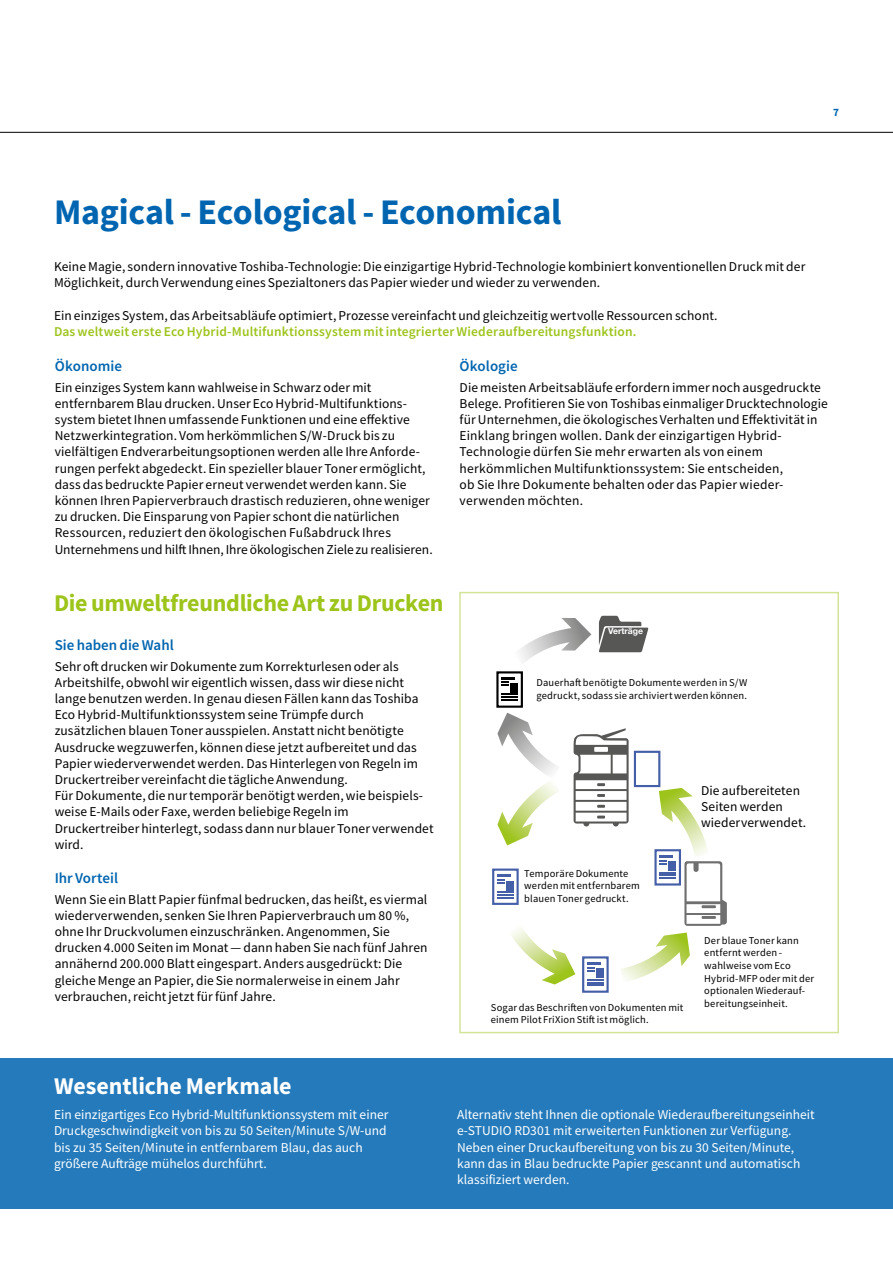
<style>
.page{position:relative;width:893px;height:1263px;background:#fff}
.page>*{position:absolute;margin:0;border:0;box-sizing:border-box;transform-origin:0 0}
.t1{font:700 36px "Toshiba Sans";letter-spacing:-.005em;color:#0065b0}
.t2{font:700 24px "Toshiba Sans";letter-spacing:-.01em;color:#9dc41a}
.t3{font:700 24px "Toshiba Sans";color:#fff}
.t4{font:500 15px "Toshiba Sans";color:#0065b0}
.t5{font:13.5px/16.2px "Toshiba Sans";letter-spacing:.01em;color:#000}
.t6{font:13.5px/16.2px "Toshiba Sans";color:#fff}
.t7{font:500 13.5px "Toshiba Sans";letter-spacing:.01em;color:#9dc41a}
.t8{font:700 11.25px "Toshiba Sans";color:#0065b0}
.t9{font:10.5px/12.6px "Toshiba Sans";letter-spacing:.015em;color:#000}
.t10{font:700 8.7px "Helvetica Neue LT Std";color:#fff}
</style>
<div class="page">
<hr style="left:0;top:132px;width:893px;height:1px;background:#000">
<div style="left:0;top:1059px;width:893px;height:150px;background:#247abb"></div>
<svg style="left:599px;top:616px;width:49px;height:36px;background:#7a7a79"></svg>
<svg style="left:574px;top:728px;width:55px;height:98px"></svg>
<svg style="left:497px;top:713px;width:62px;height:132px"></svg>
<svg style="left:520px;top:618px;width:71px;height:44px"></svg>
<svg style="left:621px;top:932px;width:69px;height:49px"></svg>
<svg style="left:511px;top:928px;width:64px;height:56px"></svg>
<div style="left:507px;top:881px;width:7px;height:9px;background:#445ea8"></div>
<svg style="left:497px;top:875px;width:13px;height:9px"></svg>
<svg style="left:497px;top:891px;width:17px;height:7px"></svg>
<div style="left:492px;top:868px;width:27px;height:37px;border:2px solid #445ea8"></div>
<div style="left:511px;top:683px;width:7px;height:9px;background:#000"></div>
<svg style="left:501px;top:677px;width:13px;height:9px"></svg>
<svg style="left:501px;top:693px;width:17px;height:7px"></svg>
<div style="left:496px;top:671px;width:27px;height:37px;border:2px solid #000"></div>
<div style="left:634px;top:751px;width:26px;height:36px;border:2px solid #445ea8"></div>
<svg style="left:659px;top:788px;width:68px;height:138px"></svg>
<div style="left:654px;top:849px;width:27px;height:36px;border:2px solid #445ea8"></div>
<div style="left:597px;top:969px;width:7px;height:9px;background:#445ea8"></div>
<svg style="left:587px;top:962px;width:13px;height:10px"></svg>
<svg style="left:587px;top:979px;width:17px;height:7px"></svg>
<div style="left:582px;top:956px;width:27px;height:37px;border:2px solid #445ea8"></div>
<p class="t8" style="left:833px;top:104px;width:7px">7</p>
<h1 class="t1" style="left:54px;top:188px;width:509px">Magical - Ecological - Economical</h1>
<p class="t5" style="left:54px;top:259px;width:753px">Keine Magie, sondern innovative Toshiba-Technologie: Die einzigartige Hybrid-Technologie kombiniert konventionellen Druck mit der<br>Möglichkeit, durch Verwendung eines Spezialtoners das Papier wieder und wieder zu verwenden.</p>
<p class="t5" style="left:54px;top:307px;width:665px">Ein einziges System, das Arbeitsabläufe optimiert, Prozesse vereinfacht und gleichzeitig wertvolle Ressourcen schont.</p>
<p class="t7" style="left:54px;top:323px;width:584px">Das weltweit erste Eco Hybrid-Multifunktionssystem mit integrierter Wiederaufbereitungsfunktion.</p>
<p class="t4" style="left:55px;top:356px;width:69px">Ökonomie</p>
<p class="t5" style="left:55px;top:379px;width:379px">Ein einziges System kann wahlweise in Schwarz oder mit entfernbarem Blau drucken. Unser Eco Hybrid-Multifunktions&shy;system bietet Ihnen umfassende Funktionen und eine effektive Netzwerkintegration. Vom herkömmlichen S/W-Druck bis zu vielfältigen Endverarbeitungsoptionen werden alle Ihre Anforde&shy;rungen perfekt abgedeckt. Ein spezieller blauer Toner ermöglicht, dass das bedruckte Papier erneut verwendet werden kann. Sie können Ihren Papierverbrauch drastisch reduzieren, ohne weniger zu drucken. Die Einsparung von Papier schont die natürlichen Ressourcen, reduziert den ökologischen Fußabdruck Ihres Unternehmens und hilft Ihnen, Ihre ökologischen Ziele zu realisieren.</p>
<p class="t4" style="left:460px;top:356px;width:60px">Ökologie</p>
<p class="t5" style="left:460px;top:379px;width:370px">Die meisten Arbeitsabläufe erfordern immer noch ausgedruckte Belege. Profitieren Sie von Toshibas einmaliger Drucktechnologie für Unternehmen, die ökologisches Verhalten und Effektivität in Einklang bringen wollen. Dank der einzigartigen Hybrid-Technologie dürfen Sie mehr erwarten als von einem herkömmlichen Multifunktionssystem: Sie entscheiden,<br>ob Sie Ihre Dokumente behalten oder das Papier wieder&shy;verwenden möchten.</p>
<h2 class="t2" style="left:54px;top:587px;width:391px">Die umweltfreundliche Art zu Drucken</h2>
<p class="t4" style="left:55px;top:635px;width:121px">Sie haben die Wahl</p>
<p class="t5" style="left:55px;top:658px;width:380px">Sehr oft drucken wir Dokumente zum Korrekturlesen oder als Arbeitshilfe, obwohl wir eigentlich wissen, dass wir diese nicht lange benutzen werden. In genau diesen Fällen kann das Toshiba Eco Hybrid-Multifunktionssystem seine Trümpfe durch zusätzlichen blauen Toner ausspielen. Anstatt nicht benötigte Ausdrucke wegzuwerfen, können diese jetzt aufbereitet und das Papier wiederverwendet werden. Das Hinterlegen von Regeln im Druckertreiber vereinfacht die tägliche Anwendung.<br>Für Dokumente, die nur temporär benötigt werden, wie beispiels&shy;weise E-Mails oder Faxe, werden beliebige Regeln im Druckertreiber hinterlegt, sodass dann nur blauer Toner verwendet wird.</p>
<p class="t4" style="left:55px;top:868px;width:65px">Ihr Vorteil</p>
<p class="t5" style="left:55px;top:891px;width:374px">Wenn Sie ein Blatt Papier fünfmal bedrucken, das heißt, es viermal wiederverwenden, senken Sie Ihren Papierverbrauch um 80 %, ohne Ihr Druckvolumen einzuschränken. Angenommen, Sie drucken 4.000 Seiten im Monat — dann haben Sie nach fünf Jahren annähernd 200.000 Blatt eingespart. Anders ausgedrückt: Die gleiche Menge an Papier, die Sie normalerweise in einem Jahr verbrauchen, reicht jetzt für fünf Jahre.</p>
<h2 class="t3" style="left:54px;top:1070px;width:239px">Wesentliche Merkmale</h2>
<p class="t10" style="left:608px;top:625px;width:37px">Verträge</p>
<p class="t9" style="left:536px;top:676px;width:212px">Dauerhaft benötigte Dokumente werden in S/W gedruckt, sodass sie archiviert werden können.</p>
<p class="t9" style="left:524px;top:867px;width:117px">Temporäre Dokumente werden mit entfernbarem blauen Toner gedruckt.</p>
<p class="t9" style="left:491px;top:1001px;width:194px">Sogar das Beschriften von Dokumenten mit einem Pilot FriXion Stift ist möglich.</p>
<p class="t5" style="left:701px;top:782px;width:107px">Die aufbereiteten<br>Seiten werden wiederverwendet.</p>
<p class="t9" style="left:704px;top:934px;width:111px">Der blaue Toner kann entfernt werden - wahlweise vom Eco<br>Hybrid-MFP oder mit der optionalen Wiederauf&shy;bereitungseinheit.</p>
<p class="t6" style="left:54px;top:1106px;width:336px">Ein einzigartiges Eco Hybrid-Multifunktionssystem mit einer Druckgeschwindigkeit von bis zu 50 Seiten/Minute S/W-und bis zu 35 Seiten/Minute in entfernbarem Blau, das auch größere Aufträge mühelos durchführt.</p>
<p class="t6" style="left:457px;top:1106px;width:359px">Alternativ steht Ihnen die optionale Wiederaufbereitungseinheit e-STUDIO RD301 mit erweiterten Funktionen zur Verfügung.<br>Neben einer Druckaufbereitung von bis zu 30 Seiten/Minute, kann das in Blau bedruckte Papier gescannt und automatisch klassifiziert werden.</p>
</div>
